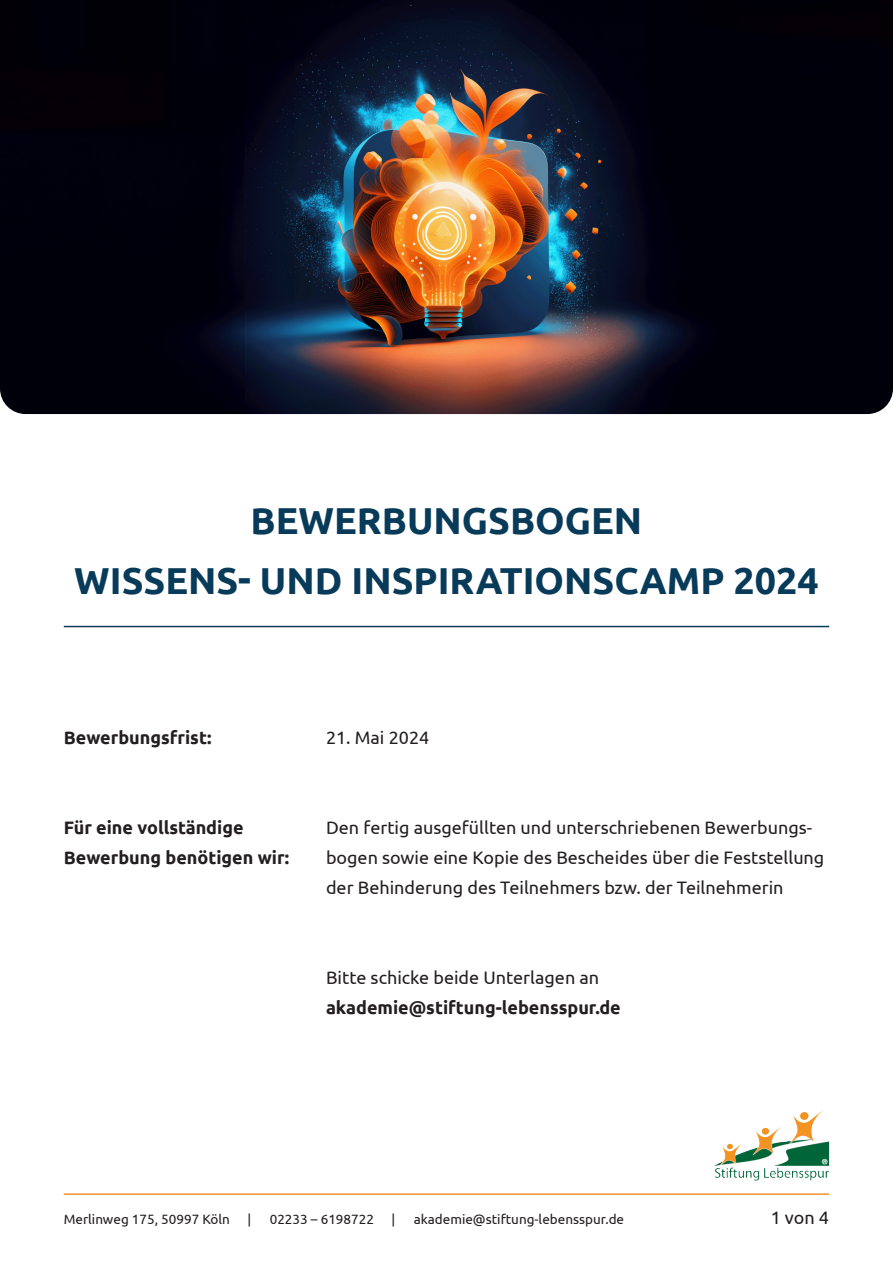
<style>
.page{position:relative;width:893px;height:1263px;background:#fff}
.page>*{position:absolute;margin:0;border:0;box-sizing:border-box;transform-origin:0 0}
.t1{font:700 37.5px "Ubuntu";color:#083a59}
.Body{font:18px/30px "Ubuntu";color:#231f20}
.Body-2{font:700 18px/30px "Ubuntu";color:#231f20}
.Body-3{font:13.5px "Ubuntu";color:#231f20}
.s1{font-weight:400}
</style>
<div class="page">
<img style="left:714px;top:1110px;width:115px;height:70px">
<img style="left:0;top:0;width:893px;height:414px">
<hr style="left:64px;top:626px;width:765px;height:1px;background:#083a59">
<hr style="left:64px;top:1193px;width:765px;height:2px;background:#f79332">
<h1 class="t1" style="left:251px;top:498px;width:393px">BEWERBUNGSBOGEN</h1>
<h1 class="t1" style="left:74px;top:558px;width:746px">WISSENS- UND INSPIRATIONSCAMP 2024</h1>
<p class="Body-2" style="left:64px;top:722px;width:149px">Bewerbungsfrist:</p>
<p class="Body" style="left:326px;top:722px;width:105px">21. Mai 2024</p>
<p class="Body-2" style="left:64px;top:812px;width:181px">Für eine vollständige</p>
<p class="Body-2" style="left:64px;top:842px;width:227px">Bewerbung benötigen wir:</p>
<p class="Body" style="left:326px;top:812px;width:500px">Den fertig ausgefüllten und unterschriebenen Bewerbungs&shy;bogen sowie eine Kopie des Bescheides über die Feststellung der Behinderung des Teilnehmers bzw. der Teilnehmerin</p>
<p class="Body-2" style="left:326px;top:962px;width:296px"><span class="s1">Bitte schicke beide Unterlagen an </span>akademie@stiftung-lebensspur.de</p>
<p class="Body-3" style="left:64px;top:1211px;width:168px">Merlinweg 175, 50997 Köln</p>
<p class="Body-3" style="left:248px;top:1211px;width:5px">|</p>
<p class="Body-3" style="left:270px;top:1211px;width:106px">02233 – 6198722</p>
<p class="Body-3" style="left:414px;top:1211px;width:212px">akademie@stiftung-lebensspur.de</p>
<p class="Body" style="left:771px;top:1202px;width:60px">1 von 4</p>
<p class="Body-3" style="left:392px;top:1211px;width:5px">|</p>
</div>
